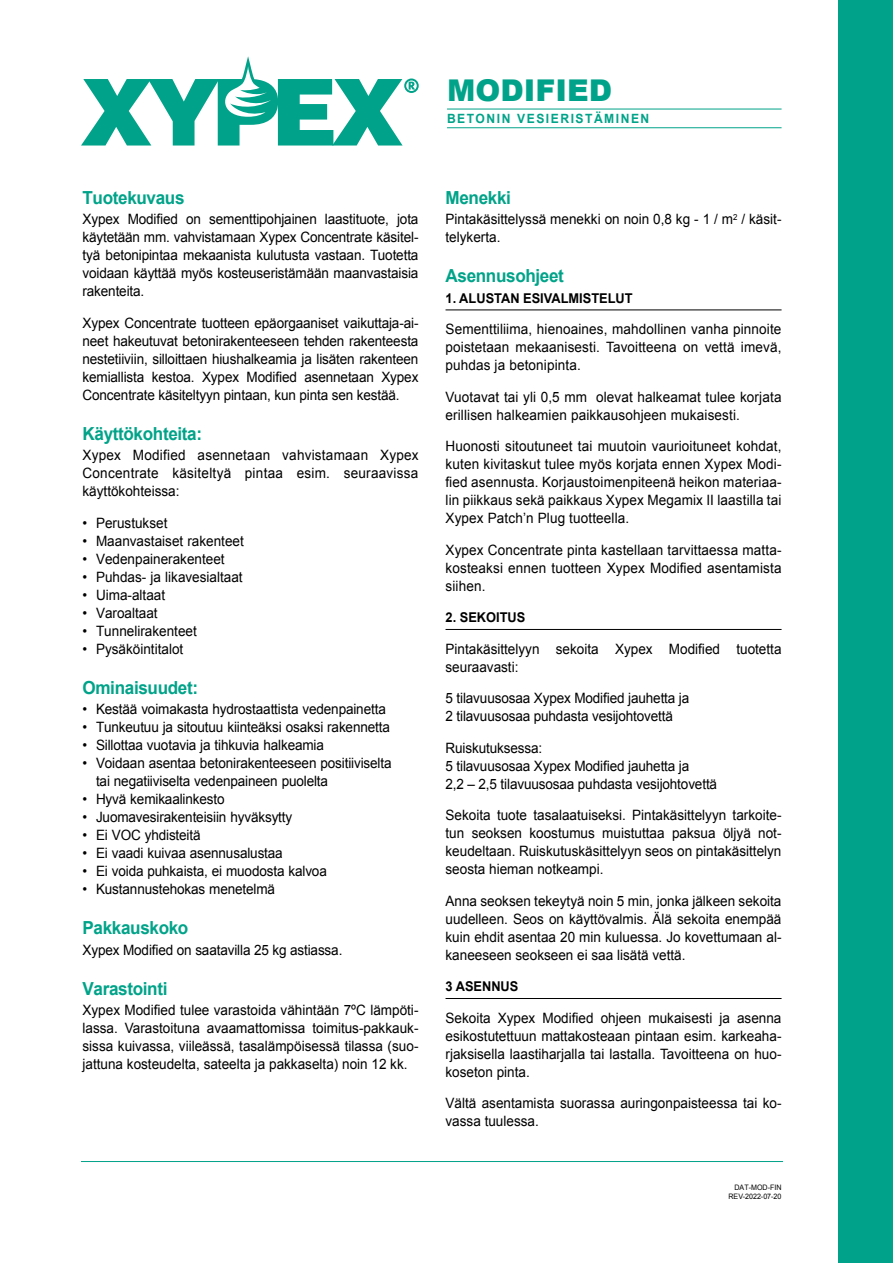
<style>
.page{position:relative;width:893px;height:1263px;background:#fff}
.page>*{position:absolute;margin:0;border:0;box-sizing:border-box;transform-origin:0 0}
.t1{font:900 30px "Arial";color:#00a389}
.t2{font:700 18px "Arial";letter-spacing:-.02em;color:#00a389;scale:.95 1}
.t3{font:14.25px/18px "Arial";color:#000;text-align:justify;scale:.95 1}
.t4{font:700 13.5px "Arial";color:#000;scale:.95 1}
.t5{font:700 12.75px "Arial";letter-spacing:.125em;color:#00a389;scale:.95 1}
.t6{font:7.5px/9px "Arial";color:#000;text-align:right;scale:.95 1}
</style>
<div class="page">
<div style="left:839px;top:0;width:54px;height:1263px;background:#00a389"></div>
<hr style="left:446px;top:310px;width:336px;height:1px;background:#000">
<hr style="left:446px;top:629px;width:336px;height:1px;background:#000">
<hr style="left:446px;top:998px;width:336px;height:1px;background:#000">
<hr style="left:447px;top:109px;width:335px;height:1px;background:#00a389">
<hr style="left:447px;top:127px;width:335px;height:1px;background:#00a389">
<hr style="left:81px;top:1161px;width:702px;height:1px;background:#00a389">
<svg style="left:81px;top:56px;width:338px;height:90px"></svg>
<h1 class="t1" style="left:447px;top:68px;width:166px">MODIFIED</h1>
<p class="t5" style="left:447px;top:110px;width:214px">BETONIN VESIERISTÄMINEN</p>
<p class="t2" style="left:82px;top:185px;width:109px">Tuotekuvaus</p>
<p class="t3" style="left:82px;top:210px;width:355px">Xypex Modified on sementtipohjainen laastituote, jota käytetään mm. vahvistamaan Xypex Concentrate käsitel&shy;tyä betonipintaa mekaanista kulutusta vastaan. Tuotetta voidaan käyttää myös kosteuseristämään maanvastaisia rakenteita.</p>
<p class="t3" style="left:82px;top:314px;width:355px">Xypex Concentrate tuotteen epäorgaaniset vaikuttaja-ai&shy;neet hakeutuvat betonirakenteeseen tehden rakenteesta nestetiiviin, silloittaen hiushalkeamia ja lisäten rakenteen kemiallista kestoa. Xypex Modified asennetaan Xypex Concentrate käsiteltyyn pintaan, kun pinta sen kestää.</p>
<p class="t2" style="left:82px;top:421px;width:127px">Käyttökohteita:</p>
<p class="t3" style="left:82px;top:446px;width:355px">Xypex Modified asennetaan vahvistamaan Xypex Concentrate käsiteltyä pintaa esim. seuraavissa käyttökohteissa:</p>
<p class="t3" style="left:82px;top:514px;width:91px">• Perustukset</p>
<p class="t3" style="left:82px;top:532px;width:171px">• Maanvastaiset rakenteet</p>
<p class="t3" style="left:82px;top:550px;width:151px">• Vedenpainerakenteet</p>
<p class="t3" style="left:82px;top:568px;width:170px">• Puhdas- ja likavesialtaat</p>
<p class="t3" style="left:82px;top:586px;width:89px">• Uima-altaat</p>
<p class="t3" style="left:82px;top:604px;width:81px">• Varoaltaat</p>
<p class="t3" style="left:82px;top:622px;width:122px">• Tunnelirakenteet</p>
<p class="t3" style="left:82px;top:640px;width:108px">• Pysäköintitalot</p>
<p class="t2" style="left:82px;top:675px;width:123px">Ominaisuudet:</p>
<p class="t3" style="left:82px;top:700px;width:321px">• Kestää voimakasta hydrostaattista vedenpainetta</p>
<p class="t3" style="left:82px;top:718px;width:325px">• Tunkeutuu ja sitoutuu kiinteäksi osaksi rakennetta</p>
<p class="t3" style="left:82px;top:736px;width:256px">• Sillottaa vuotavia ja tihkuvia halkeamia</p>
<p class="t3" style="left:96px;top:754px;width:313px;text-indent:-13px">• Voidaan asentaa betonirakenteeseen positiiviselta tai negatiiviselta vedenpaineen puolelta</p>
<p class="t3" style="left:82px;top:790px;width:151px">• Hyvä kemikaalinkesto</p>
<p class="t3" style="left:82px;top:808px;width:222px">• Juomavesirakenteisiin hyväksytty</p>
<p class="t3" style="left:82px;top:826px;width:126px">• Ei VOC yhdisteitä</p>
<p class="t3" style="left:82px;top:844px;width:212px">• Ei vaadi kuivaa asennusalustaa</p>
<p class="t3" style="left:82px;top:862px;width:259px">• Ei voida puhkaista, ei muodosta kalvoa</p>
<p class="t3" style="left:82px;top:880px;width:204px">• Kustannustehokas menetelmä</p>
<p class="t2" style="left:82px;top:916px;width:113px">Pakkauskoko</p>
<p class="t3" style="left:82px;top:941px;width:275px">Xypex Modified on saatavilla 25 kg astiassa.</p>
<p class="t2" style="left:82px;top:976px;width:91px">Varastointi</p>
<p class="t3" style="left:82px;top:1001px;width:355px">Xypex Modified tulee varastoida vähintään 7ºC lämpöti&shy;lassa. Varastoituna avaamattomissa toimitus-pakkauk&shy;sissa kuivassa, viileässä, tasalämpöisessä tilassa (suo&shy;jattuna kosteudelta, sateelta ja pakkaselta) noin 12 kk.</p>
<p class="t2" style="left:446px;top:185px;width:70px">Menekki</p>
<p class="t3" style="left:446px;top:210px;width:355px">Pintakäsittelyssä menekki on noin 0,8 kg - 1 / m<sup>2</sup> / käsit&shy;telykerta.</p>
<p class="t2" style="left:446px;top:264px;width:126px">Asennusohjeet</p>
<p class="t4" style="left:446px;top:289px;width:199px">1. ALUSTAN ESIVALMISTELUT</p>
<p class="t3" style="left:446px;top:320px;width:355px">Sementtiliima, hienoaines, mahdollinen vanha pinnoite poistetaan mekaanisesti. Tavoitteena on vettä imevä, puhdas ja betonipinta.</p>
<p class="t3" style="left:446px;top:388px;width:355px">Vuotavat tai yli 0,5 mm olevat halkeamat tulee korjata erillisen halkeamien paikkausohjeen mukaisesti.</p>
<p class="t3" style="left:446px;top:437px;width:355px">Huonosti sitoutuneet tai muutoin vaurioituneet kohdat, kuten kivitaskut tulee myös korjata ennen Xypex Modi&shy;fied asennusta. Korjaustoimenpiteenä heikon materiaa&shy;lin piikkaus sekä paikkaus Xypex Megamix II laastilla tai Xypex Patch’n Plug tuotteella.</p>
<p class="t3" style="left:446px;top:541px;width:355px">Xypex Concentrate pinta kastellaan tarvittaessa matta&shy;kosteaksi ennen tuotteen Xypex Modified asentamista siihen.</p>
<p class="t4" style="left:446px;top:609px;width:86px">2. SEKOITUS</p>
<p class="t3" style="left:446px;top:640px;width:355px">Pintakäsittelyyn sekoita Xypex Modified tuotetta seuraavasti:</p>
<p class="t3" style="left:446px;top:689px;width:258px">5 tilavuusosaa Xypex Modified jauhetta ja<br>2 tilavuusosaa puhdasta vesijohtovettä</p>
<p class="t3" style="left:446px;top:739px;width:287px;text-align:left">Ruiskutuksessa:<br>5 tilavuusosaa Xypex Modified jauhetta ja<br>2,2 – 2,5 tilavuusosaa puhdasta vesijohtovettä</p>
<p class="t3" style="left:446px;top:806px;width:355px">Sekoita tuote tasalaatuiseksi. Pintakäsittelyyn tarkoite&shy;tun seoksen koostumus muistuttaa paksua öljyä not&shy;keudeltaan. Ruiskutuskäsittelyyn seos on pintakäsittelyn seosta hieman notkeampi.</p>
<p class="t3" style="left:446px;top:892px;width:355px">Anna seoksen tekeytyä noin 5 min, jonka jälkeen sekoita uudelleen. Seos on käyttövalmis. Älä sekoita enempää kuin ehdit asentaa 20 min kuluessa. Jo kovettumaan al&shy;kaneeseen seokseen ei saa lisätä vettä.</p>
<p class="t4" style="left:446px;top:978px;width:78px">3 ASENNUS</p>
<p class="t3" style="left:446px;top:1009px;width:355px">Sekoita Xypex Modified ohjeen mukaisesti ja asenna esikostutettuun mattakosteaan pintaan esim. karkeaha&shy;rjaksisella laastiharjalla tai lastalla. Tavoitteena on huo&shy;koseton pinta.</p>
<p class="t3" style="left:446px;top:1094px;width:355px">Vältä asentamista suorassa auringonpaisteessa tai ko&shy;vassa tuulessa.</p>
<p class="t6" style="left:728px;top:1183px;width:57px">DAT-MOD-FIN<br>REV-2022-07-20</p>
</div>
